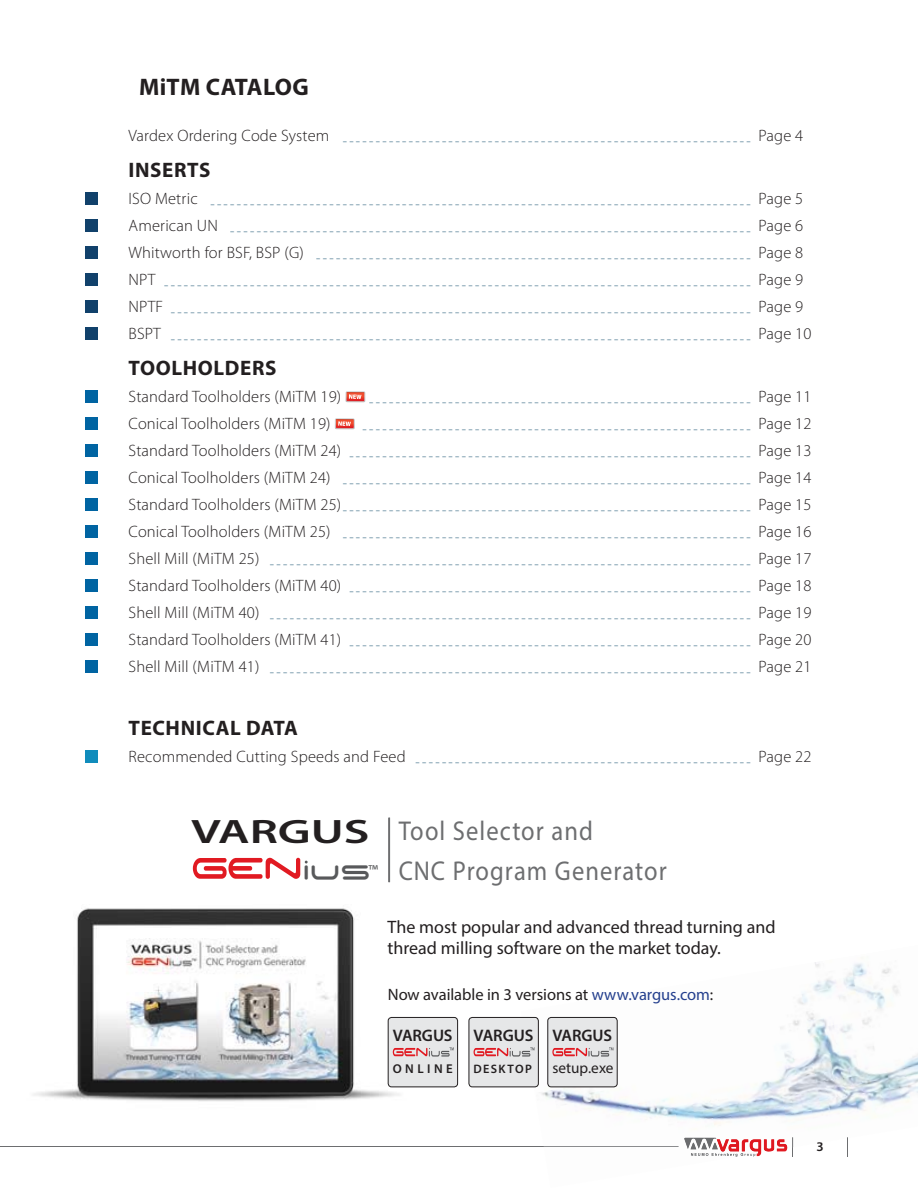
<style>
.page{position:relative;width:918px;height:1188px;background:#fff}
.page>*{position:absolute;margin:0;border:0;box-sizing:border-box;transform-origin:0 0}
.t1{font:600 33.9px "Myriad Pro";color:#231f20;scale:1.46 1}
.t2{font:32.7px "Space Age";color:#58595b}
.t3{font:27.3px/39.5px "Myriad Pro";letter-spacing:.045em;color:#6d6e70;scale:.9 1}
.t4{font:700 24px "Myriad Pro";letter-spacing:.015em;color:#231f20}
.t5{font:700 21px "Myriad Pro";letter-spacing:.03em;color:#231f20}
.t6{font:18px/21.6px "Myriad Pro";color:#231f20}
.t7{font:600 16.65px "Myriad Pro";letter-spacing:-.01em;color:#231f20}
.t8{font:300 16.5px "Myriad Pro";letter-spacing:.01em;color:#231f20}
.t9{font:16.5px "Myriad Pro";letter-spacing:-.005em;color:#231f20}
.t10{font:15.3px "Myriad Pro";color:#231f20}
.t11{font:600 13.5px "Myriad Pro";color:#231f20}
.t12{font:600 12.75px "Myriad Pro";letter-spacing:.27em;color:#231f20}
.t13{font:600 12.3px "Myriad Pro";letter-spacing:.11em;color:#231f20}
.t14{font:300 9px "Myriad Pro";color:#024163;scale:.8 1}
.s1{font-size:16.5px;color:#231f20}
.s2{color:#25408e}
</style>
<div class="page">
<hr style="left:0;top:1146px;width:678px;height:1px;background:#6d6e70">
<div style="left:85px;top:192px;width:12px;height:12px;background:#11416b"></div>
<div style="left:85px;top:219px;width:12px;height:12px;background:#11416b"></div>
<div style="left:85px;top:246px;width:12px;height:12px;background:#11416b"></div>
<div style="left:85px;top:273px;width:12px;height:12px;background:#11416b"></div>
<div style="left:85px;top:300px;width:12px;height:12px;background:#11416b"></div>
<div style="left:85px;top:327px;width:12px;height:12px;background:#11416b"></div>
<div style="left:85px;top:390px;width:12px;height:12px;background:#0064a2"></div>
<svg style="left:345px;top:391px;width:21px;height:11px"></svg>
<div style="left:85px;top:417px;width:12px;height:12px;background:#0064a2"></div>
<svg style="left:335px;top:418px;width:20px;height:11px"></svg>
<div style="left:85px;top:444px;width:12px;height:12px;background:#0064a2"></div>
<div style="left:85px;top:471px;width:12px;height:12px;background:#0064a2"></div>
<div style="left:85px;top:498px;width:12px;height:12px;background:#0064a2"></div>
<div style="left:85px;top:525px;width:12px;height:12px;background:#0064a2"></div>
<div style="left:85px;top:552px;width:12px;height:12px;background:#0064a2"></div>
<div style="left:85px;top:579px;width:12px;height:12px;background:#0064a2"></div>
<div style="left:85px;top:606px;width:12px;height:12px;background:#0064a2"></div>
<div style="left:85px;top:633px;width:12px;height:12px;background:#0064a2"></div>
<div style="left:85px;top:660px;width:12px;height:12px;background:#0064a2"></div>
<div style="left:85px;top:750px;width:12px;height:12px;background:#108cbc"></div>
<img style="left:521px;top:962px;width:397px;height:185px">
<img style="left:543px;top:1146px;width:135px;height:1px">
<svg style="left:847px;top:1137px;width:1px;height:20px"></svg>
<svg style="left:684px;top:1137px;width:109px;height:20px"></svg>
<img style="left:33px;top:908px;width:389px;height:193px">
<div style="left:388px;top:1017px;width:70px;height:70px;background:#e6e7e8;border-radius:3px"></div>
<div style="left:388px;top:1017px;width:70px;height:70px;border:1px solid #231f20;border-radius:3px"></div>
<svg style="left:393px;top:1047px;width:61px;height:10px"></svg>
<div style="left:469px;top:1017px;width:69px;height:70px;background:#e6e7e8;border-radius:3px"></div>
<div style="left:469px;top:1017px;width:70px;height:70px;border:1px solid #231f20;border-radius:3px"></div>
<svg style="left:474px;top:1047px;width:61px;height:10px"></svg>
<div style="left:548px;top:1017px;width:69px;height:70px;background:#e6e7e8;border-radius:3px"></div>
<div style="left:548px;top:1017px;width:69px;height:70px;border:1px solid #231f20;border-radius:3px"></div>
<svg style="left:552px;top:1047px;width:62px;height:10px"></svg>
<svg style="left:193px;top:858px;width:115px;height:21px"></svg>
<hr style="left:388px;top:818px;width:2px;height:64px;background:#6d6e70">
<h3 class="t4" style="left:139px;top:77px;width:171px">MiTM CATALOG</h3>
<p class="t14" style="left:129px;top:135px;width:845px"><span class="s1">Vardex Ordering Code System</span> _ _ _ _ _ _ _ _ _ _ _ _ _ _ _ _ _ _ _ _ _ _ _ _ _ _ _ _ _ _ _ _ _ _ _ _ _ _ _ _ _ _ _ _ _ _ _ _ _ _ _ _ _ _ _ _ _ _ _ _ _ _ <span class="s1">Page 4</span></p>
<h3 class="t5" style="left:129px;top:162px;width:83px">INSERTS</h3>
<p class="t14" style="left:129px;top:198px;width:845px"><span class="s1">ISO Metric</span> _ _ _ _ _ _ _ _ _ _ _ _ _ _ _ _ _ _ _ _ _ _ _ _ _ _ _ _ _ _ _ _ _ _ _ _ _ _ _ _ _ _ _ _ _ _ _ _ _ _ _ _ _ _ _ _ _ _ _ _ _ _ _ _ _ _ _ _ _ _ _ _ _ _ _ _ _ _ _ _ _ _ <span class="s1">Page 5</span></p>
<p class="t14" style="left:129px;top:225px;width:845px"><span class="s1">American UN</span> _ _ _ _ _ _ _ _ _ _ _ _ _ _ _ _ _ _ _ _ _ _ _ _ _ _ _ _ _ _ _ _ _ _ _ _ _ _ _ _ _ _ _ _ _ _ _ _ _ _ _ _ _ _ _ _ _ _ _ _ _ _ _ _ _ _ _ _ _ _ _ _ _ _ _ _ _ _ _ <span class="s1">Page 6</span></p>
<p class="t14" style="left:129px;top:252px;width:845px"><span class="s1">Whitworth for BSF, BSP (G)</span> _ _ _ _ _ _ _ _ _ _ _ _ _ _ _ _ _ _ _ _ _ _ _ _ _ _ _ _ _ _ _ _ _ _ _ _ _ _ _ _ _ _ _ _ _ _ _ _ _ _ _ _ _ _ _ _ _ _ _ _ _ _ _ _ _ _ <span class="s1">Page 8</span></p>
<p class="t14" style="left:129px;top:279px;width:845px"><span class="s1">NPT</span> ________________________________________________________________ _ _ _ _ _ _ _ _ _ _ _ _ _ _ _ _ _ _ _ _ _ _ _ _ _ <span class="s1">Page 9</span></p>
<p class="t14" style="left:129px;top:306px;width:845px"><span class="s1">NPTF</span> ________________________________________________________________ _ _ _ _ _ _ _ _ _ _ _ _ _ _ _ _ _ _ _ _ _ _ _ _ <span class="s1">Page 9</span></p>
<p class="t14" style="left:129px;top:333px;width:855px"><span class="s1">BSPT</span> _ _ _ _ _ _ _ _ _ _ _ _ _ _ _ _ _ _ _ _ _ _ _ _ _ _ _ _ _ _ _ _ _ _ _ _ _ _ _ _ _ _ _ _ _ _ _ _ _ _ _ _ _ _ _ _ _ _ _ _ _ _ _ _ _ _ _ _ _ _ _ _ _ _ _ _ _ _ _ _ _ _ _ _ _ _ _ _ <span class="s1">Page 10</span></p>
<h3 class="t5" style="left:129px;top:360px;width:149px">TOOLHOLDERS</h3>
<h3 class="t8" style="left:129px;top:391px;width:214px">Standard Toolholders (MiTM 19)</h3>
<p class="t14" style="left:370px;top:396px;width:554px">__________________________________________________________ <span class="s1">Page 11</span></p>
<h3 class="t8" style="left:129px;top:418px;width:204px">Conical Toolholders (MiTM 19)</h3>
<p class="t14" style="left:363px;top:423px;width:562px">_ _ _ _ _ _ _ _ _ _ _ _ _ _ _ _ _ _ _ _ _ _ _ _ _ _ _ _ _ _ _ _ _ _ _ _ _ _ _ _ _ _ _ _ _ _ _ _ _ _ _ _ _ _ _ _ _ _ _ <span class="s1">Page 12</span></p>
<p class="t14" style="left:129px;top:450px;width:855px"><span class="s1">Standard Toolholders (MiTM 24)</span> _____________________________________________________________ <span class="s1">Page 13</span></p>
<p class="t14" style="left:129px;top:477px;width:855px"><span class="s1">Conical Toolholders (MiTM 24)</span> _ _ _ _ _ _ _ _ _ _ _ _ _ _ _ _ _ _ _ _ _ _ _ _ _ _ _ _ _ _ _ _ _ _ _ _ _ _ _ _ _ _ _ _ _ _ _ _ _ _ _ _ _ _ _ _ _ _ _ _ _ _ <span class="s1">Page 14</span></p>
<p class="t14" style="left:129px;top:504px;width:855px"><span class="s1">Standard Toolholders (MiTM 25)</span> _ _ _ _ _ _ _ _ _ _ _ _ _ _ _ _ _ _ _ _ _ _ _ _ _ _ _ _ _ _ _ _ _ _ _ _ _ _ _ _ _ _ _ _ _ _ _ _ _ _ _ _ _ _ _ _ _ _ _ _ _ _ <span class="s1">Page 15</span></p>
<p class="t14" style="left:129px;top:531px;width:855px"><span class="s1">Conical Toolholders (MiTM 25)</span> _ _ _ _ _ _ _ _ _ _ _ _ _ _ _ _ _ _ _ _ _ _ _ _ _ _ _ _ _ _ _ _ _ _ _ _ _ _ _ _ _ _ _ _ _ _ _ _ _ _ _ _ _ _ _ _ _ _ _ _ _ _ <span class="s1">Page 16</span></p>
<p class="t14" style="left:129px;top:558px;width:855px"><span class="s1">Shell Mill (MiTM 25)</span> _ _ _ _ _ _ _ _ _ _ _ _ _ _ _ _ _ _ _ _ _ _ _ _ _ _ _ _ _ _ _ _ _ _ _ _ _ _ _ _ _ _ _ _ _ _ _ _ _ _ _ _ _ _ _ _ _ _ _ _ _ _ _ _ _ _ _ _ _ _ _ _ _ <span class="s1">Page 17</span></p>
<p class="t14" style="left:129px;top:585px;width:855px"><span class="s1">Standard Toolholders (MiTM 40)</span> _____________________________________________________________ <span class="s1">Page 18</span></p>
<p class="t14" style="left:129px;top:612px;width:855px"><span class="s1">Shell Mill (MiTM 40)</span> _ _ _ _ _ _ _ _ _ _ _ _ _ _ _ _ _ _ _ _ _ _ _ _ _ _ _ _ _ _ _ _ _ _ _ _ _ _ _ _ _ _ _ _ _ _ _ _ _ _ _ _ _ _ _ _ _ _ _ _ _ _ _ _ _ _ _ _ _ _ _ _ _ <span class="s1">Page 19</span></p>
<p class="t14" style="left:129px;top:639px;width:855px"><span class="s1">Standard Toolholders (MiTM 41)</span> _____________________________________________________________ <span class="s1">Page 20</span></p>
<p class="t14" style="left:129px;top:666px;width:855px"><span class="s1">Shell Mill (MiTM 41)</span> _ _ _ _ _ _ _ _ _ _ _ _ _ _ _ _ _ _ _ _ _ _ _ _ _ _ _ _ _ _ _ _ _ _ _ _ _ _ _ _ _ _ _ _ _ _ _ _ _ _ _ _ _ _ _ _ _ _ _ _ _ _ _ _ _ _ _ _ _ _ _ _ _ <span class="s1">Page 21</span></p>
<h3 class="t5" style="left:129px;top:720px;width:171px">TECHNICAL DATA</h3>
<p class="t14" style="left:129px;top:756px;width:855px"><span class="s1">Recommended Cutting Speeds and Feed</span> _ _ _ _ _ _ _ _ _ _ _ _ _ _ _ _ _ _ _ _ _ _ _ _ _ _ _ _ _ _ _ _ _ _ _ _ _ _ _ _ _ _ _ _ _ _ _ _ _ _ _ <span class="s1">Page 22</span></p>
<h1 class="t1" style="left:191px;top:819px;width:124px">VARGUS</h1>
<h2 class="t2" style="left:303px;top:856px;width:77px">Ius<sup>™</sup></h2>
<h3 class="t3" style="left:399px;top:813px;width:299px">Tool Selector and<br>CNC Program Generator</h3>
<h3 class="t6" style="left:388px;top:917px;width:390px">The most popular and advanced thread turning and thread milling software on the market today.</h3>
<h3 class="t9" style="left:388px;top:989px;width:327px">Now available in 3 versions at <span class="s2">www.vargus.com</span>:</h3>
<h3 class="t7" style="left:393px;top:1029px;width:61px">VARGUS</h3>
<h3 class="t12" style="left:393px;top:1064px;width:61px">ONLINE</h3>
<h3 class="t7" style="left:474px;top:1029px;width:61px">VARGUS</h3>
<h3 class="t13" style="left:474px;top:1064px;width:60px">DESKTOP</h3>
<h3 class="t7" style="left:552px;top:1029px;width:61px">VARGUS</h3>
<h3 class="t10" style="left:552px;top:1062px;width:63px">setup.exe</h3>
<h3 class="t11" style="left:817px;top:1141px;width:9px">3</h3>
</div>
